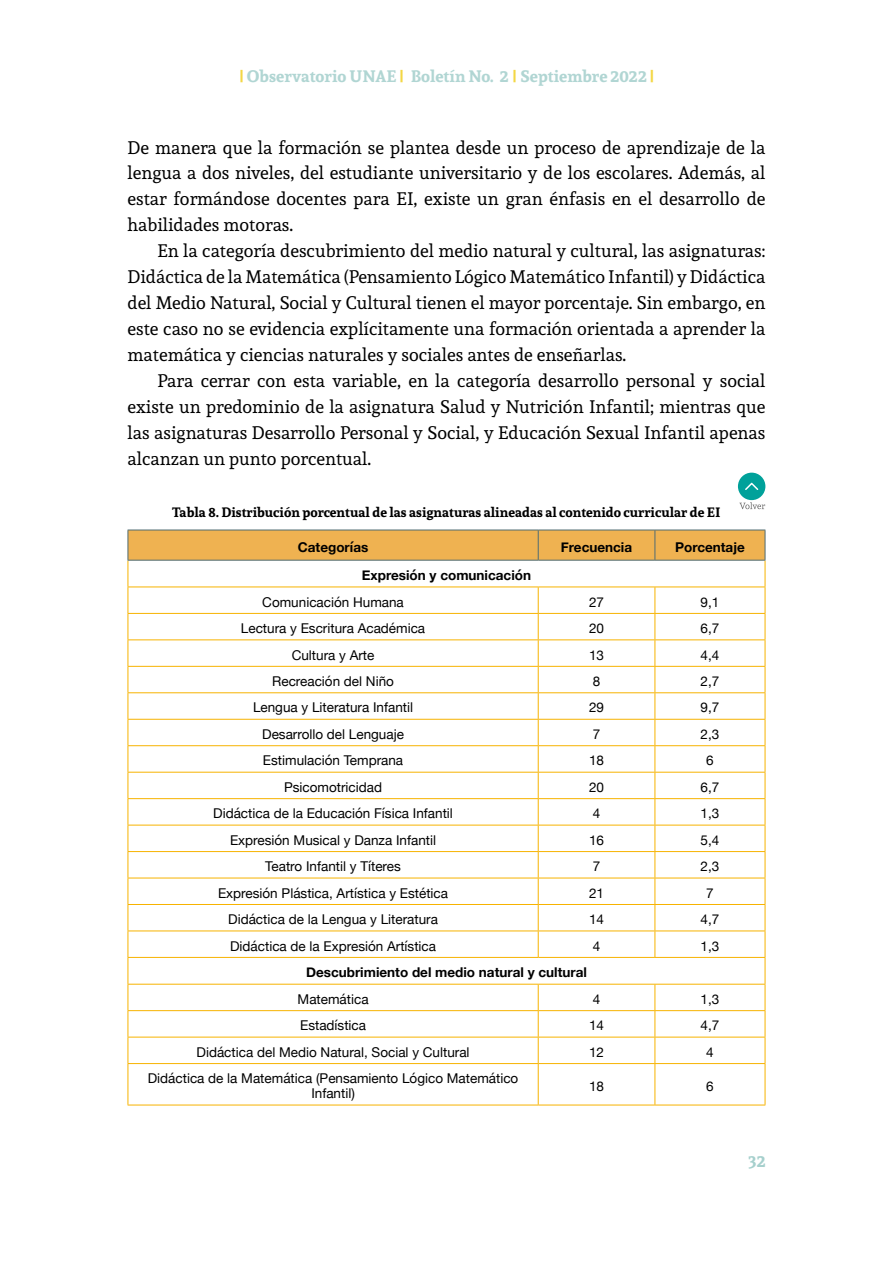
<style>
.page{position:relative;width:893px;height:1263px;background:#fff}
.page>*{position:absolute;margin:0;border:0;box-sizing:border-box;transform-origin:0 0}
.Texto-todo{font:18px/26px "Andada";color:#000;text-align:justify}
.t1{font:700 16.5px "Andada";color:#a6d0cd}
.Tabla_fila{font:13.5px/15px "Helvetica Neue";color:#000;text-align:center}
.Figura{font:700 13.5px "Andada";color:#000}
.Tabla_fila-2{font:700 13.5px "Helvetica Neue";color:#000}
.Cabeza_tabla{font:700 13.5px "Helvetica Neue";color:#000}
.s1{font-family:"Helvetica Neue";font-stretch:condensed;color:#f2d129}
</style>
<div class="page">
<svg style="left:128px;top:531px;width:638px;height:532px"></svg>
<hr style="left:128px;top:1063px;width:410px;height:1px;background:#f7b300">
<hr style="left:128px;top:1064px;width:1px;height:41px;background:#f7b300">
<hr style="left:538px;top:1063px;width:117px;height:1px;background:#f7b300">
<hr style="left:538px;top:1064px;width:1px;height:41px;background:#f7b300">
<hr style="left:655px;top:1063px;width:110px;height:1px;background:#f7b300">
<hr style="left:655px;top:1064px;width:1px;height:41px;background:#f7b300">
<hr style="left:765px;top:1064px;width:1px;height:41px;background:#f7b300">
<hr style="left:128px;top:1105px;width:410px;height:1px;background:#f7b300">
<hr style="left:538px;top:1105px;width:117px;height:1px;background:#f7b300">
<hr style="left:655px;top:1105px;width:110px;height:1px;background:#f7b300">
<hr style="left:128px;top:530px;width:410px;height:1px;background:#4f6c73">
<hr style="left:128px;top:530px;width:1px;height:30px;background:#4f6c73">
<hr style="left:538px;top:530px;width:117px;height:1px;background:#4f6c73">
<hr style="left:655px;top:530px;width:110px;height:1px;background:#4f6c73">
<hr style="left:765px;top:530px;width:1px;height:30px;background:#4f6c73">
<hr style="left:128px;top:560px;width:410px;height:1px;background:#4f6c73">
<hr style="left:538px;top:560px;width:117px;height:1px;background:#4f6c73">
<hr style="left:655px;top:560px;width:110px;height:1px;background:#4f6c73">
<div style="left:738px;top:473px;width:27px;height:27px;background:#00a19a;border-radius:50%"></div>
<svg style="left:745px;top:483px;width:13px;height:7px"></svg>
<svg style="left:739px;top:502px;width:26px;height:7px"></svg>
<p class="t1" style="left:239px;top:65px;width:416px"><span class="s1">|</span> Observatorio UNAE <span class="s1">|</span> Boletín No. 2 <span class="s1">|</span> Septiembre 2022 <span class="s1">|</span></p>
<p class="Texto-todo" style="left:128px;top:134px;width:639px">De manera que la formación se plantea desde un proceso de aprendizaje de la lengua a dos niveles, del estudiante universitario y de los escolares. Además, al estar formándose docentes para EI, existe un gran énfasis en el desarrollo de habilidades motoras.</p>
<p class="Texto-todo" style="left:128px;top:238px;width:639px;text-indent:30px">En la categoría descubrimiento del medio natural y cultural, las asignaturas:<br>Didáctica de la Matemática (Pensamiento Lógico Matemático Infantil) y Didáctica del Medio Natural, Social y Cultural tienen el mayor porcentaje. Sin embargo, en este caso no se evidencia explícitamente una formación orientada a aprender la matemática y ciencias naturales y sociales antes de enseñarlas.</p>
<p class="Texto-todo" style="left:128px;top:367px;width:639px;text-indent:30px">Para cerrar con esta variable, en la categoría desarrollo personal y social existe un predominio de la asignatura Salud y Nutrición Infantil; mientras que las asignaturas Desarrollo Personal y Social, y Educación Sexual Infantil apenas alcanzan un punto porcentual.</p>
<p class="Figura" style="left:172px;top:503px;width:550px">Tabla 8. Distribución porcentual de las asignaturas alineadas al contenido curricular de EI</p>
<p class="Cabeza_tabla" style="left:298px;top:536px;width:72px">Categorías</p>
<p class="Cabeza_tabla" style="left:561px;top:536px;width:73px">Frecuencia</p>
<p class="Cabeza_tabla" style="left:675px;top:536px;width:71px">Porcentaje</p>
<p class="Tabla_fila-2" style="left:362px;top:565px;width:171px">Expresión y comunicación</p>
<p class="Tabla_fila" style="left:262px;top:595px;width:143px">Comunicación Humana</p>
<p class="Tabla_fila" style="left:589px;top:595px;width:17px">27</p>
<p class="Tabla_fila" style="left:701px;top:595px;width:20px">9,1</p>
<p class="Tabla_fila" style="left:241px;top:621px;width:186px">Lectura y Escritura Académica</p>
<p class="Tabla_fila" style="left:589px;top:621px;width:17px">20</p>
<p class="Tabla_fila" style="left:701px;top:621px;width:20px">6,7</p>
<p class="Tabla_fila" style="left:292px;top:648px;width:84px">Cultura y Arte</p>
<p class="Tabla_fila" style="left:589px;top:648px;width:17px">13</p>
<p class="Tabla_fila" style="left:701px;top:648px;width:20px">4,4</p>
<p class="Tabla_fila" style="left:272px;top:674px;width:123px">Recreación del Niño</p>
<p class="Tabla_fila" style="left:593px;top:674px;width:9px">8</p>
<p class="Tabla_fila" style="left:701px;top:674px;width:20px">2,7</p>
<p class="Tabla_fila" style="left:253px;top:701px;width:162px">Lengua y Literatura Infantil</p>
<p class="Tabla_fila" style="left:589px;top:701px;width:17px">29</p>
<p class="Tabla_fila" style="left:701px;top:701px;width:20px">9,7</p>
<p class="Tabla_fila" style="left:262px;top:727px;width:143px">Desarrollo del Lenguaje</p>
<p class="Tabla_fila" style="left:593px;top:727px;width:9px">7</p>
<p class="Tabla_fila" style="left:701px;top:727px;width:20px">2,3</p>
<p class="Tabla_fila" style="left:263px;top:754px;width:142px">Estimulación Temprana</p>
<p class="Tabla_fila" style="left:589px;top:754px;width:17px">18</p>
<p class="Tabla_fila" style="left:706px;top:754px;width:9px">6</p>
<p class="Tabla_fila" style="left:284px;top:780px;width:100px">Psicomotricidad</p>
<p class="Tabla_fila" style="left:589px;top:780px;width:17px">20</p>
<p class="Tabla_fila" style="left:701px;top:780px;width:20px">6,7</p>
<p class="Tabla_fila" style="left:213px;top:807px;width:241px">Didáctica de la Educación Física Infantil</p>
<p class="Tabla_fila" style="left:593px;top:807px;width:9px">4</p>
<p class="Tabla_fila" style="left:701px;top:807px;width:20px">1,3</p>
<p class="Tabla_fila" style="left:230px;top:833px;width:208px">Expresión Musical y Danza Infantil</p>
<p class="Tabla_fila" style="left:589px;top:833px;width:17px">16</p>
<p class="Tabla_fila" style="left:701px;top:833px;width:20px">5,4</p>
<p class="Tabla_fila" style="left:265px;top:860px;width:137px">Teatro Infantil y Títeres</p>
<p class="Tabla_fila" style="left:593px;top:860px;width:9px">7</p>
<p class="Tabla_fila" style="left:701px;top:860px;width:20px">2,3</p>
<p class="Tabla_fila" style="left:218px;top:886px;width:231px">Expresión Plástica, Artística y Estética</p>
<p class="Tabla_fila" style="left:589px;top:886px;width:17px">21</p>
<p class="Tabla_fila" style="left:706px;top:886px;width:9px">7</p>
<p class="Tabla_fila" style="left:228px;top:913px;width:211px">Didáctica de la Lengua y Literatura</p>
<p class="Tabla_fila" style="left:589px;top:913px;width:17px">14</p>
<p class="Tabla_fila" style="left:701px;top:913px;width:20px">4,7</p>
<p class="Tabla_fila" style="left:230px;top:939px;width:208px">Didáctica de la Expresión Artística</p>
<p class="Tabla_fila" style="left:593px;top:939px;width:9px">4</p>
<p class="Tabla_fila" style="left:701px;top:939px;width:20px">1,3</p>
<p class="Tabla_fila-2" style="left:306px;top:962px;width:282px">Descubrimiento del medio natural y cultural</p>
<p class="Tabla_fila" style="left:298px;top:992px;width:73px">Matemática</p>
<p class="Tabla_fila" style="left:593px;top:992px;width:9px">4</p>
<p class="Tabla_fila" style="left:701px;top:992px;width:20px">1,3</p>
<p class="Tabla_fila" style="left:300px;top:1019px;width:68px">Estadística</p>
<p class="Tabla_fila" style="left:589px;top:1019px;width:17px">14</p>
<p class="Tabla_fila" style="left:701px;top:1019px;width:20px">4,7</p>
<p class="Tabla_fila" style="left:197px;top:1045px;width:275px">Didáctica del Medio Natural, Social y Cultural</p>
<p class="Tabla_fila" style="left:589px;top:1045px;width:17px">12</p>
<p class="Tabla_fila" style="left:706px;top:1045px;width:9px">4</p>
<p class="Tabla_fila" style="left:148px;top:1072px;width:372px">Didáctica de la Matemática (Pensamiento Lógico Matemático<br>Infantil)</p>
<p class="Tabla_fila" style="left:589px;top:1079px;width:17px">18</p>
<p class="Tabla_fila" style="left:706px;top:1079px;width:9px">6</p>
<p class="t1" style="left:749px;top:1150px;width:19px">32</p>
</div>
